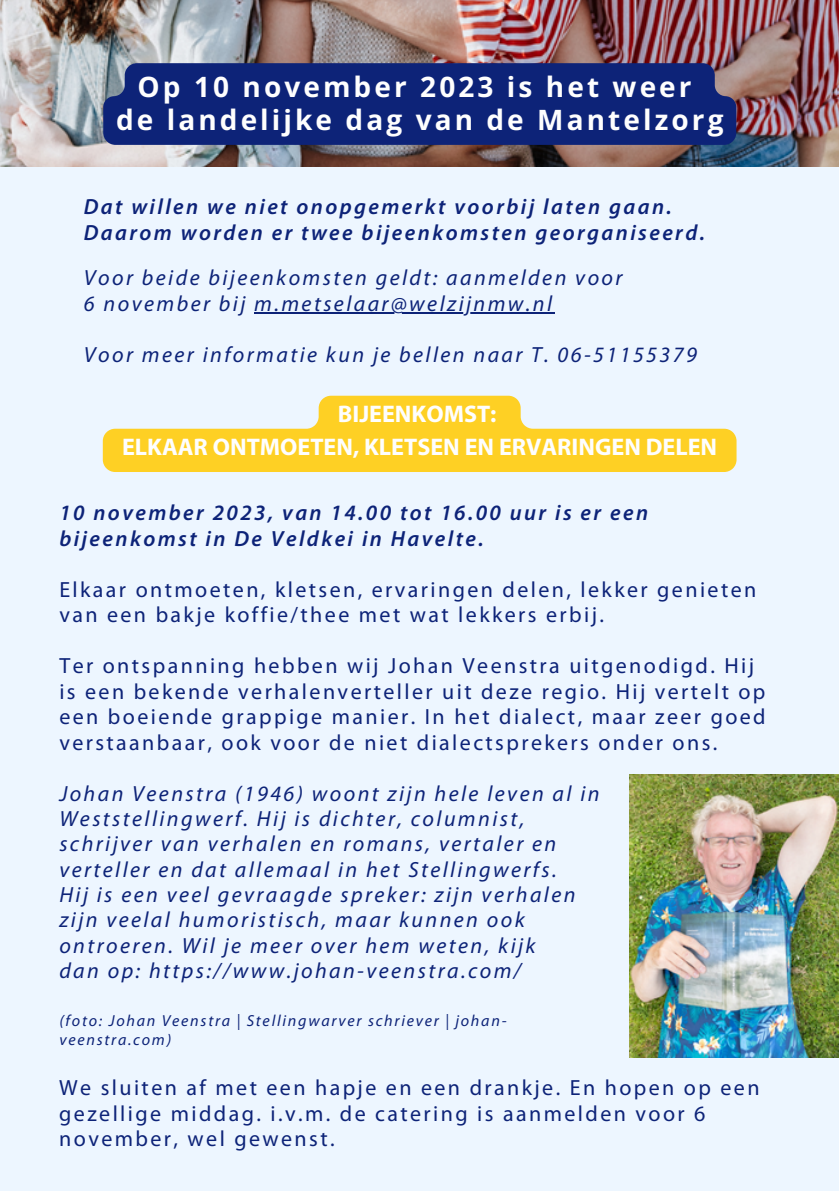
<style>
.page{position:relative;width:839px;height:1191px;background:#fff}
.page>*{position:absolute;margin:0;border:0;box-sizing:border-box;transform-origin:0 0}
.t1{font:700 28px "Open Sans";letter-spacing:.11em;color:#fefefe}
.t2{font:700 24px "Myriad Pro";color:#fefefe}
.t3{font:italic 22px/25.4px "Myriad Pro";letter-spacing:.11em;color:#0d2378}
.t4{font:22px/25.6px "Myriad Pro";letter-spacing:.11em;color:#0d2378}
.t5{font:italic 600 22px/25.6px "Myriad Pro";letter-spacing:.11em;color:#0d2378}
.t6{font:italic 16px/18.6px "Myriad Pro";letter-spacing:.11em;color:#0d2378}
</style>
<div class="page">
<div style="left:0;top:0;width:838px;height:1191px;background:#edf6ff"></div>
<img style="left:629px;top:774px;width:209px;height:284px">
<img style="left:0;top:0;width:838px;height:167px">
<div style="left:103px;top:63px;width:633px;height:82px;background:#0d2378"></div>
<hr style="left:254px;top:312px;width:300px;height:2px;background:#0d2378">
<svg style="left:103px;top:396px;width:633px;height:76px;fill:#fed024"></svg>
<p class="t1" style="left:137px;top:67px;width:555px">Op 10 november 2023 is het weer</p>
<p class="t1" style="left:116px;top:100px;width:609px">de landelijke dag van de Mantelzorg</p>
<p class="t5" style="left:84px;top:196px;width:589px">Dat willen we niet onopgemerkt voorbij laten gaan.</p>
<p class="t5" style="left:84px;top:221px;width:622px">Daarom worden er twee bijeenkomsten georganiseerd.</p>
<p class="t3" style="left:84px;top:267px;width:540px">Voor beide bijeenkomsten geldt: aanmelden voor</p>
<p class="t3" style="left:84px;top:292px;width:469px">6 november bij m.metselaar@welzijnmw.nl</p>
<p class="t3" style="left:84px;top:343px;width:614px">Voor meer informatie kun je bellen naar T. 06-51155379</p>
<p class="t2" style="left:338px;top:404px;width:160px">BIJEENKOMST:</p>
<p class="t2" style="left:122px;top:437px;width:596px">ELKAAR ONTMOETEN, KLETSEN EN ERVARINGEN DELEN</p>
<p class="t5" style="left:59px;top:502px;width:590px">10 november 2023, van 14.00 tot 16.00 uur is er een bijeenkomst in De Veldkei in Havelte.</p>
<p class="t4" style="left:59px;top:578px;width:698px">Elkaar ontmoeten, kletsen, ervaringen delen, lekker genieten van een bakje koffie/thee met wat lekkers erbij.</p>
<p class="t4" style="left:59px;top:655px;width:707px">Ter ontspanning hebben wij Johan Veenstra uitgenodigd. Hij is een bekende verhalenverteller uit deze regio. Hij vertelt op een boeiende grappige manier. In het dialect, maar zeer goed verstaanbaar, ook voor de niet dialectsprekers onder ons.</p>
<p class="t3" style="left:59px;top:782px;width:541px">Johan Veenstra (1946) woont zijn hele leven al in Weststellingwerf. Hij is dichter, columnist, schrijver van verhalen en romans, vertaler en verteller en dat allemaal in het Stellingwerfs.</p>
<p class="t3" style="left:59px;top:884px;width:517px">Hij is een veel gevraagde spreker: zijn verhalen zijn veelal humoristisch, maar kunnen ook ontroeren. Wil je meer over hem weten, kijk</p>
<p class="t3" style="left:59px;top:960px;width:463px">dan op: https://www.johan-veenstra.com/</p>
<p class="t6" style="left:59px;top:1013px;width:448px">(foto: Johan Veenstra | Stellingwarver schriever | johan&shy;veenstra.com)</p>
<p class="t4" style="left:59px;top:1077px;width:701px">We sluiten af met een hapje en een drankje. En hopen op een gezellige middag. i.v.m. de catering is aanmelden voor 6 november, wel gewenst.</p>
</div>
